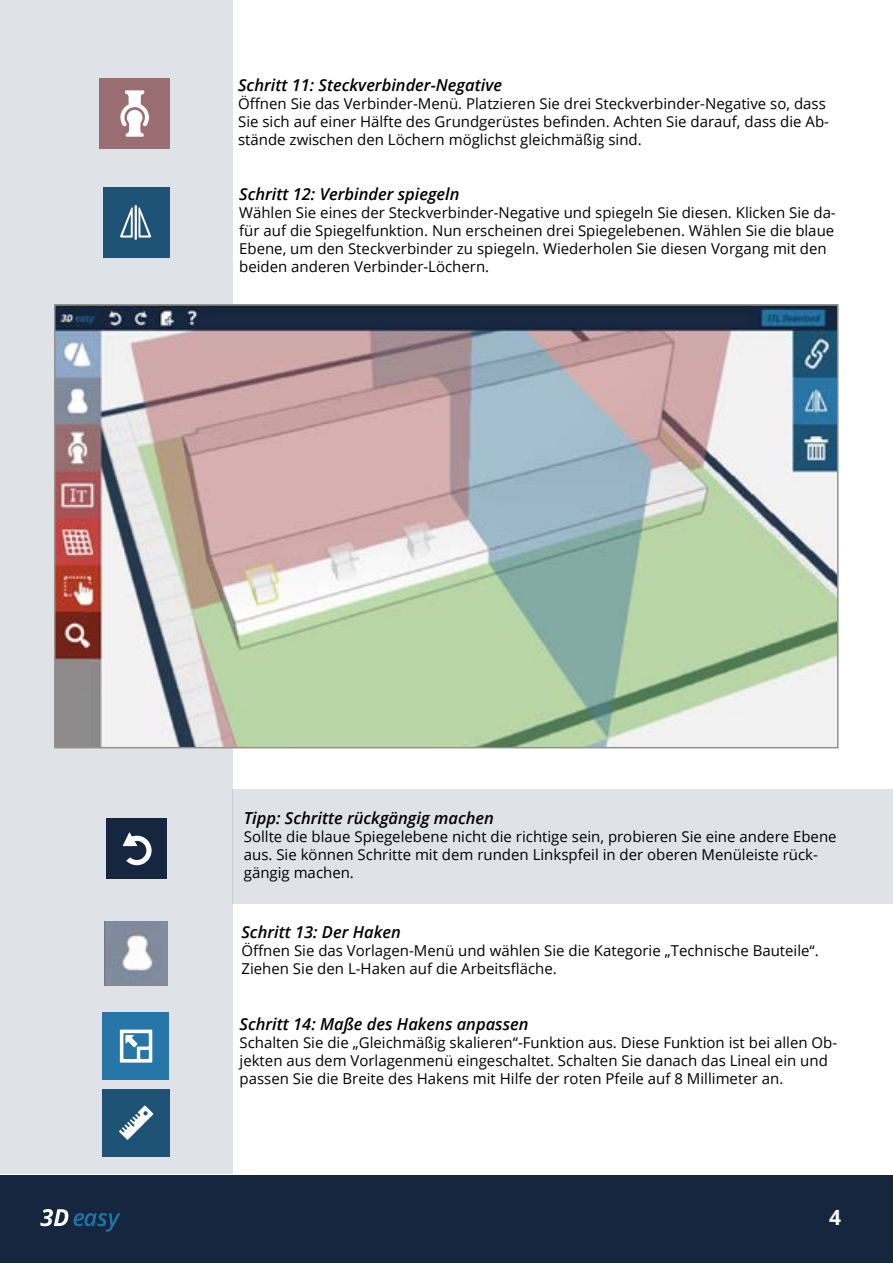
<style>
.page{position:relative;width:893px;height:1263px;background:#fff}
.page>*{position:absolute;margin:0;border:0;box-sizing:border-box;transform-origin:0 0}
.t1{font:700 21px "Open Sans";color:#fff}
.t2{font:italic 600 16.5px "Open Sans";color:#000}
.t3{font:15px/18px "Open Sans";color:#000}
</style>
<div class="page">
<div style="left:1px;top:1175px;width:892px;height:87px;background:#15263e"></div>
<svg style="left:40px;top:1209px;width:28px;height:17px"></svg>
<svg style="left:74px;top:1213px;width:46px;height:19px"></svg>
<div style="left:0;top:0;width:232px;height:1173px;background:#dfe2e7"></div>
<div style="left:103px;top:1089px;width:67px;height:67px;background:#1e5375"></div>
<svg style="left:119px;top:1105px;width:34px;height:35px"></svg>
<div style="left:103px;top:1012px;width:66px;height:68px;background:#2676a7"></div>
<svg style="left:120px;top:1029px;width:32px;height:33px"></svg>
<img style="left:57px;top:307px;width:779px;height:438px">
<div style="left:54px;top:304px;width:785px;height:444px;border:2px solid #93928a"></div>
<img style="left:104px;top:922px;width:64px;height:63px">
<div style="left:99px;top:78px;width:71px;height:71px;background:#996d71"></div>
<svg style="left:120px;top:90px;width:29px;height:47px"></svg>
<div style="left:103px;top:187px;width:66px;height:71px;background:#1e5375"></div>
<svg style="left:120px;top:207px;width:31px;height:31px"></svg>
<hr style="left:135px;top:205px;width:2px;height:35px;background:#fff">
<div style="left:232px;top:789px;width:661px;height:115px;background:#dfe2e7"></div>
<div style="left:106px;top:819px;width:61px;height:60px;background:#15263e"></div>
<svg style="left:123px;top:832px;width:29px;height:33px"></svg>
<p class="t2" style="left:238px;top:73px;width:265px">Schritt 11: Steckverbinder-Negative</p>
<p class="t3" style="left:238px;top:94px;width:592px">Öffnen Sie das Verbinder-Menü. Platzieren Sie drei Steckverbinder-Negative so, dass<br>Sie sich auf einer Hälfte des Grundgerüstes befinden. Achten Sie darauf, dass die Ab&shy;stände zwischen den Löchern möglichst gleichmäßig sind.</p>
<p class="t2" style="left:239px;top:182px;width:222px">Schritt 12: Verbinder spiegeln</p>
<p class="t3" style="left:239px;top:203px;width:598px">Wählen Sie eines der Steckverbinder-Negative und spiegeln Sie diesen. Klicken Sie da&shy;für auf die Spiegelfunktion. Nun erscheinen drei Spiegelebenen. Wählen Sie die blaue Ebene, um den Steckverbinder zu spiegeln. Wiederholen Sie diesen Vorgang mit den beiden anderen Verbinder-Löchern.</p>
<p class="t2" style="left:244px;top:806px;width:252px">Tipp: Schritte rückgängig machen</p>
<p class="t3" style="left:244px;top:827px;width:594px">Sollte die blaue Spiegelebene nicht die richtige sein, probieren Sie eine andere Ebene aus. Sie können Schritte mit dem runden Linkspfeil in der oberen Menüleiste rück&shy;gängig machen.</p>
<p class="t2" style="left:241px;top:921px;width:161px">Schritt 13: Der Haken</p>
<p class="t3" style="left:241px;top:941px;width:579px">Öffnen Sie das Vorlagen-Menü und wählen Sie die Kategorie „Technische Bauteile“.<br>Ziehen Sie den L-Haken auf die Arbeitsfläche.</p>
<p class="t2" style="left:240px;top:1013px;width:290px">Schritt 14: Maße des Hakens anpassen</p>
<p class="t3" style="left:240px;top:1033px;width:599px">Schalten Sie die „Gleichmäßig skalieren“-Funktion aus. Diese Funktion ist bei allen Ob&shy;jekten aus dem Vorlagenmenü eingeschaltet. Schalten Sie danach das Lineal ein und passen Sie die Breite des Hakens mit Hilfe der roten Pfeile auf 8 Millimeter an.</p>
<h1 class="t1" style="left:829px;top:1202px;width:13px">4</h1>
</div>
